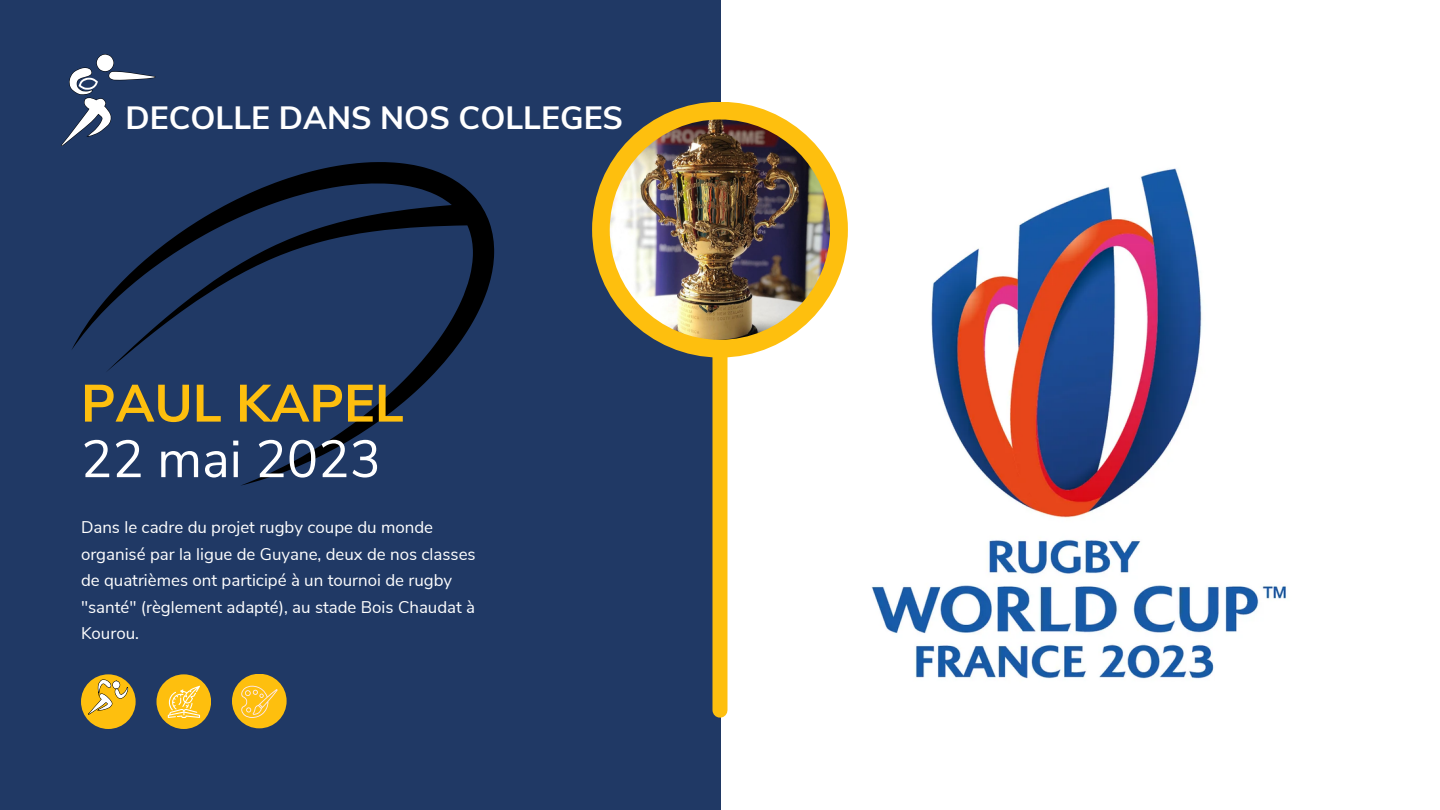
<style>
.page{position:relative;width:1440px;height:810px;background:#fff}
.page>*{position:absolute;margin:0;border:0;box-sizing:border-box;transform-origin:0 0}
.t1{font:52.4px "Nunito Sans";color:#fff}
.t2{font:700 52.4px "Nunito Sans";color:#febf0e}
.t3{font:700 32.2px "Nunito Sans";color:#fff}
.t4{font:16.9px/26.4px "Nunito Sans";color:#fff}
</style>
<div class="page">
<img style="left:626px;top:0;width:660px;height:810px">
<div style="left:0;top:0;width:720px;height:809px;background:#203965"></div>
<div style="left:712px;top:211px;width:15px;height:499px;background:#febf0e"></div>
<div style="left:592px;top:102px;width:256px;height:256px;background:#febf0e;border-radius:50%"></div>
<img style="left:610px;top:119px;width:220px;height:221px;border-radius:50%">
<div style="left:81px;top:674px;width:55px;height:55px;background:#febf0e;border-radius:50%"></div>
<div style="left:156px;top:674px;width:55px;height:55px;background:#febf0e;border-radius:50%"></div>
<div style="left:232px;top:674px;width:55px;height:54px;background:#febf0e;border-radius:50%"></div>
<svg style="left:72px;top:162px;width:422px;height:324px"></svg>
<svg style="left:241px;top:686px;width:37px;height:32px"></svg>
<svg style="left:168px;top:686px;width:32px;height:32px"></svg>
<svg style="left:89px;top:680px;width:39px;height:34px"></svg>
<svg style="left:61px;top:54px;width:94px;height:92px"></svg>
<p class="t3" style="left:126px;top:96px;width:499px">DECOLLE DANS NOS COLLEGES</p>
<p class="t2" style="left:81px;top:369px;width:324px">PAUL KAPEL</p>
<p class="t1" style="left:81px;top:424px;width:302px">22 mai 2023</p>
<p class="t4" style="left:81px;top:515px;width:396px">Dans le cadre du projet rugby coupe du monde organisé par la ligue de Guyane, deux de nos classes de quatrièmes ont participé à un tournoi de rugby "santé" (règlement adapté), au stade Bois Chaudat à Kourou.</p>
</div>
